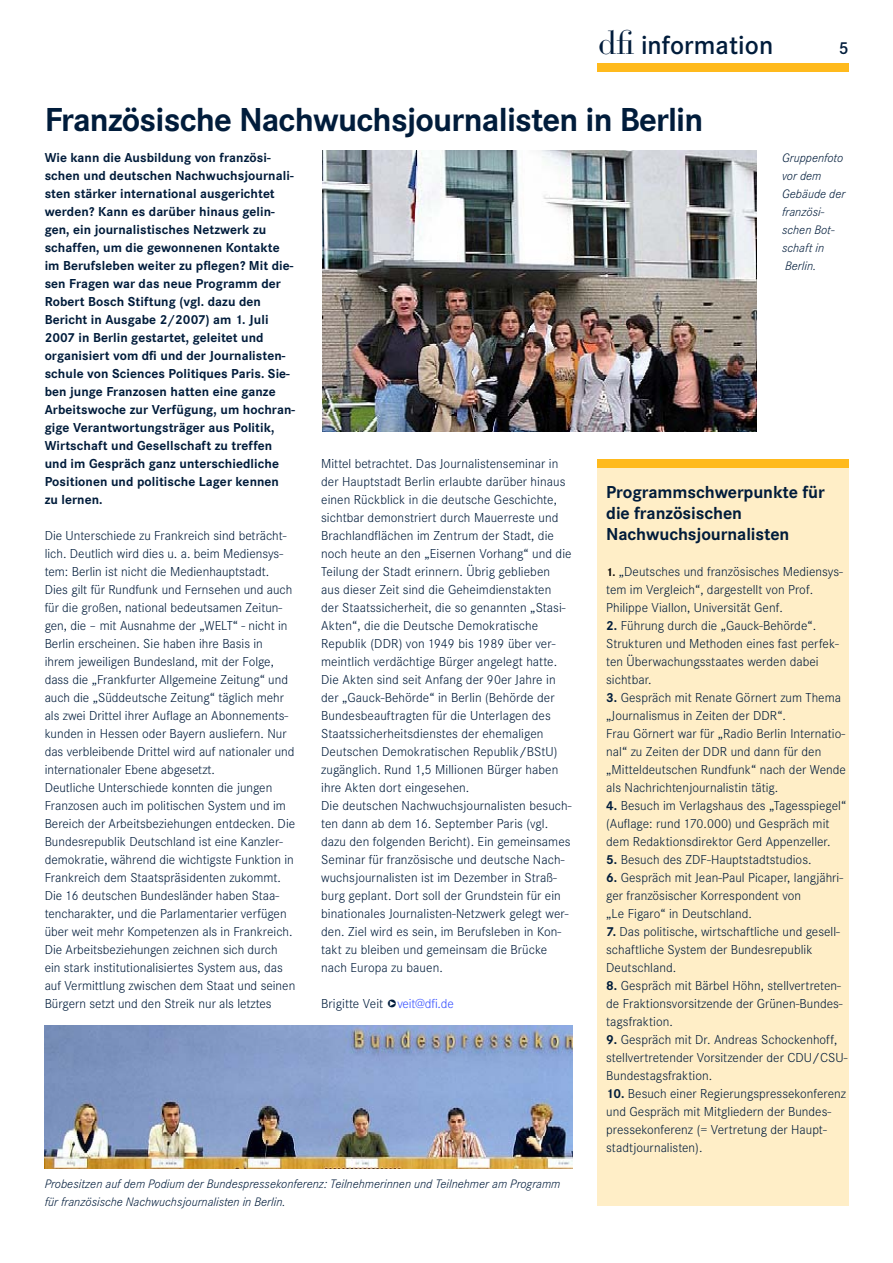
<style>
.page{position:relative;width:893px;height:1263px;background:#fff}
.page>*{position:absolute;margin:0;border:0;box-sizing:border-box;transform-origin:0 0}
.t1{font:700 34.5px "Corporate S";letter-spacing:-.025em;color:#001c3b}
.t2{font:600 27px "Corporate S";letter-spacing:.005em;color:#001c3b}
.t3{font:700 18px/21px "Corporate S";letter-spacing:-.005em;color:#001c3b}
.t4{font:600 18px "Corporate S";color:#001c3b}
.t5{font:300 13.5px/18px "Corporate S";letter-spacing:.005em;color:#001c3b}
.t6{font:700 13.5px/18px "Corporate S";letter-spacing:.005em;color:#001c3b}
.t7{font:italic 300 12.75px/18px "Corporate S";letter-spacing:.005em;color:#001c3b}
.s1{font-family:"Bauer Bodoni";font-weight:400;font-size:33px}
.s2{color:#3751ff}
.s3{font-weight:700;font-size:12px;color:#000}
.s4{font-weight:700}
</style>
<div class="page">
<div style="left:597px;top:63px;width:251px;height:9px;background:#ffba1d"></div>
<img style="left:45px;top:1025px;width:527px;height:144px">
<img style="left:322px;top:151px;width:434px;height:281px">
<div style="left:597px;top:459px;width:251px;height:9px;background:#ffba1d"></div>
<div style="left:597px;top:468px;width:251px;height:738px;background:#ffeec7"></div>
<h2 class="t2" style="left:597px;top:34px;width:177px"><span class="s1">dfi</span> information</h2>
<h3 class="t4" style="left:838px;top:41px;width:11px">5</h3>
<h1 class="t1" style="left:45px;top:106px;width:660px">Französische Nachwuchsjournalisten in Berlin</h1>
<p class="t6" style="left:45px;top:150px;width:252px">Wie kann die Ausbildung von französi&shy;schen und deutschen Nachwuchsjournali&shy;sten stärker international ausgerichtet werden? Kann es darüber hinaus gelin&shy;gen, ein journalistisches Netzwerk zu schaffen, um die gewonnenen Kontakte im Berufsleben weiter zu pflegen? Mit die&shy;sen Fragen war das neue Programm der Robert Bosch Stiftung (vgl. dazu den Bericht in Ausgabe 2/2007) am 1. Juli 2007 in Berlin gestartet, geleitet und organisiert vom dfi und der Journalisten&shy;schule von Sciences Politiques Paris. Sie&shy;ben junge Franzosen hatten eine ganze Arbeitswoche zur Verfügung, um hochran&shy;gige Verantwortungsträger aus Politik, Wirtschaft und Gesellschaft zu treffen und im Gespräch ganz unterschiedliche Positionen und politische Lager kennen zu lernen.</p>
<p class="t5" style="left:45px;top:528px;width:252px">Die Unterschiede zu Frankreich sind beträcht&shy;lich. Deutlich wird dies u. a. beim Mediensys&shy;tem: Berlin ist nicht die Medienhauptstadt.<br>Dies gilt für Rundfunk und Fernsehen und auch für die großen, national bedeutsamen Zeitun&shy;gen, die – mit Ausnahme der „WELT“ - nicht in Berlin erscheinen. Sie haben ihre Basis in ihrem jeweiligen Bundesland, mit der Folge, dass die „Frankfurter Allgemeine Zeitung“ und auch die „Süddeutsche Zeitung“ täglich mehr als zwei Drittel ihrer Auflage an Abonnements&shy;kunden in Hessen oder Bayern ausliefern. Nur das verbleibende Drittel wird auf nationaler und internationaler Ebene abgesetzt.<br>Deutliche Unterschiede konnten die jungen Franzosen auch im politischen System und im Bereich der Arbeitsbeziehungen entdecken. Die Bundesrepublik Deutschland ist eine Kanzler&shy;demokratie, während die wichtigste Funktion in Frankreich dem Staatspräsidenten zukommt.<br>Die 16 deutschen Bundesländer haben Staa&shy;tencharakter, und die Parlamentarier verfügen über weit mehr Kompetenzen als in Frankreich.<br>Die Arbeitsbeziehungen zeichnen sich durch ein stark institutionalisiertes System aus, das auf Vermittlung zwischen dem Staat und seinen Bürgern setzt und den Streik nur als letztes</p>
<p class="t7" style="left:782px;top:150px;width:65px">Gruppenfoto vor dem<br>Gebäude der französi&shy;schen Bot&shy;schaft in<br>Berlin.</p>
<p class="t5" style="left:321px;top:456px;width:252px">Mittel betrachtet. Das Journalistenseminar in der Hauptstadt Berlin erlaubte darüber hinaus einen Rückblick in die deutsche Geschichte, sichtbar demonstriert durch Mauerreste und Brachlandflächen im Zentrum der Stadt, die noch heute an den „Eisernen Vorhang“ und die Teilung der Stadt erinnern. Übrig geblieben aus dieser Zeit sind die Geheimdienstakten der Staatssicherheit, die so genannten „Stasi-Akten“, die die Deutsche Demokratische Republik (DDR) von 1949 bis 1989 über ver&shy;meintlich verdächtige Bürger angelegt hatte.<br>Die Akten sind seit Anfang der 90er Jahre in der „Gauck-Behörde“ in Berlin (Behörde der Bundesbeauftragten für die Unterlagen des Staatssicherheitsdienstes der ehemaligen Deutschen Demokratischen Republik/BStU) zugänglich. Rund 1,5 Millionen Bürger haben ihre Akten dort eingesehen.<br>Die deutschen Nachwuchsjournalisten besuch&shy;ten dann ab dem 16. September Paris (vgl. dazu den folgenden Bericht). Ein gemeinsames Seminar für französische und deutsche Nach&shy;wuchsjournalisten ist im Dezember in Straß&shy;burg geplant. Dort soll der Grundstein für ein binationales Journalisten-Netzwerk gelegt wer&shy;den. Ziel wird es sein, im Berufsleben in Kon&shy;takt zu bleiben und gemeinsam die Brücke nach Europa zu bauen.</p>
<p class="t5" style="left:321px;top:996px;width:134px">Brigitte Veit ❑<span class="s2">veit@dfi.de</span></p>
<h3 class="t3" style="left:606px;top:483px;width:220px">Programmschwerpunkte für die französischen<br>Nachwuchsjournalisten</h3>
<p class="t5" style="left:606px;top:564px;width:238px"><span class="s3">1.</span> „Deutsches und französisches Mediensys&shy;tem im Vergleich“, dargestellt von Prof.<br>Philippe Viallon, Universität Genf.</p>
<p class="t5" style="left:606px;top:618px;width:234px"><span class="s4">2.</span> Führung durch die „Gauck-Behörde“.<br>Strukturen und Methoden eines fast perfek&shy;ten Überwachungsstaates werden dabei sichtbar.</p>
<p class="t5" style="left:606px;top:690px;width:241px"><span class="s4">3.</span> Gespräch mit Renate Görnert zum Thema „Journalismus in Zeiten der DDR“.<br>Frau Görnert war für „Radio Berlin Internatio&shy;nal“ zu Zeiten der DDR und dann für den „Mitteldeutschen Rundfunk“ nach der Wende als Nachrichtenjournalistin tätig.</p>
<p class="t5" style="left:606px;top:798px;width:241px"><span class="s4">4.</span> Besuch im Verlagshaus des „Tagesspiegel“ (Auflage: rund 170.000) und Gespräch mit dem Redaktionsdirektor Gerd Appenzeller.</p>
<p class="t5" style="left:606px;top:852px;width:207px"><span class="s4">5.</span> Besuch des ZDF-Hauptstadtstudios.</p>
<p class="t5" style="left:606px;top:870px;width:238px"><span class="s4">6.</span> Gespräch mit Jean-Paul Picaper, langjähri&shy;ger französischer Korrespondent von<br>„Le Figaro“ in Deutschland.</p>
<p class="t5" style="left:606px;top:924px;width:235px"><span class="s4">7.</span> Das politische, wirtschaftliche und gesell&shy;schaftliche System der Bundesrepublik<br>Deutschland.</p>
<p class="t5" style="left:606px;top:978px;width:238px"><span class="s4">8.</span> Gespräch mit Bärbel Höhn, stellvertreten&shy;de Fraktionsvorsitzende der Grünen-Bundes&shy;tagsfraktion.</p>
<p class="t5" style="left:606px;top:1032px;width:243px"><span class="s4">9.</span> Gespräch mit Dr. Andreas Schockenhoff, stellvertretender Vorsitzender der CDU/CSU-<br>Bundestagsfraktion.</p>
<p class="t5" style="left:606px;top:1086px;width:241px"><span class="s4">10.</span> Besuch einer Regierungspressekonferenz und Gespräch mit Mitgliedern der Bundes&shy;pressekonferenz (= Vertretung der Haupt&shy;stadtjournalisten).</p>
<p class="t7" style="left:45px;top:1176px;width:517px">Probesitzen auf dem Podium der Bundespressekonferenz: Teilnehmerinnen und Teilnehmer am Programm für französische Nachwuchsjournalisten in Berlin.</p>
</div>
